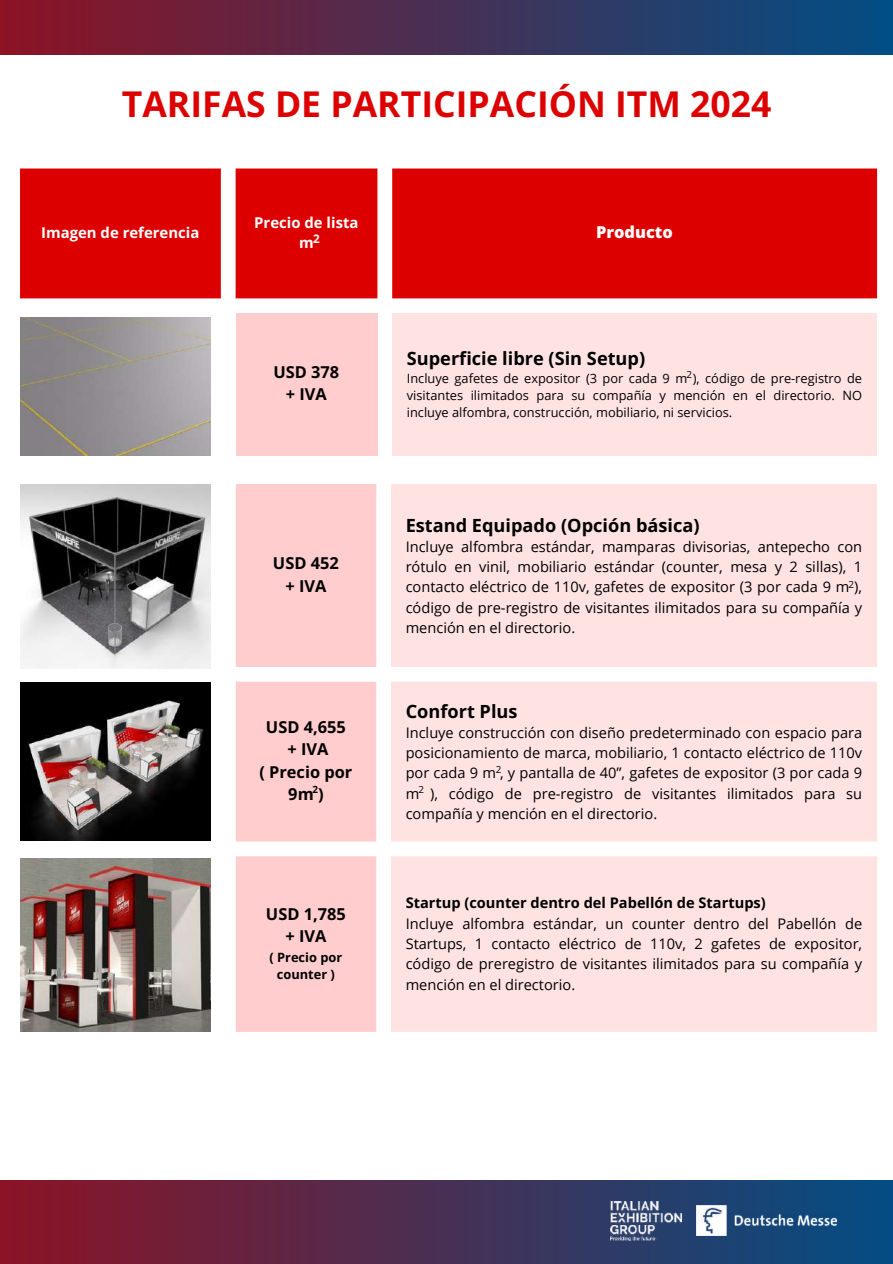
<style>
.page{position:relative;width:893px;height:1264px;background:#fff}
.page>*{position:absolute;margin:0;border:0;box-sizing:border-box;transform-origin:0 0}
.t1{font:700 35.55px "Open Sans";color:#d00}
.t2{font:700 18.15px "Open Sans";color:#000}
.t3{font:700 16.35px/22.5px "Open Sans";color:#000;text-align:center}
.t4{font:800 16.35px "Open Sans";color:#fff}
.t5{font:700 14.85px/20.2px "Open Sans";color:#fff;text-align:center}
.t6{font:14.55px/20.2px "Open Sans";color:#000;text-align:justify}
.t7{font:700 14.55px "Open Sans";color:#000}
.t8{font:12.75px/17.1px "Open Sans";color:#000;text-align:justify}
.t9{font:700 12.75px/17.1px "Open Sans";color:#000;text-align:center}
.t10{font:700 11.55px "Open Sans";color:#fff}
.t11{font:9.9px "Open Sans";color:#000}
.t12{font:700 9.9px "Open Sans";color:#000}
</style>
<div class="page">
<div style="left:20px;top:168px;width:857px;height:130px;background:#d00"></div>
<div style="left:235px;top:313px;width:142px;height:143px;background:#ffcdcd"></div>
<div style="left:392px;top:313px;width:485px;height:143px;background:#ffe3e3"></div>
<div style="left:236px;top:484px;width:140px;height:547px;background:#ffcdcd"></div>
<div style="left:391px;top:484px;width:486px;height:547px;background:#ffe3e3"></div>
<img style="left:20px;top:317px;width:190px;height:138px">
<img style="left:20px;top:484px;width:190px;height:184px">
<img style="left:20px;top:682px;width:190px;height:158px">
<img style="left:20px;top:858px;width:190px;height:173px">
<div style="left:0;top:0;width:892px;height:54px;background:linear-gradient(to right,#8d1225,#014e85)"></div>
<div style="left:0;top:1180px;width:892px;height:83px;background:linear-gradient(to right,#8c1325,#034d84)"></div>
<img style="left:696px;top:1205px;width:140px;height:30px">
<img style="left:610px;top:1201px;width:71px;height:39px">
<h1 class="t1" style="left:122px;top:79px;width:651px">TARIFAS DE PARTICIPACIÓN ITM 2024</h1>
<p class="t5" style="left:41px;top:222px;width:160px">Imagen de referencia</p>
<p class="t5" style="left:254px;top:212px;width:106px">Precio de lista m</p>
<p class="t4" style="left:596px;top:220px;width:78px">Producto</p>
<p class="t10" style="left:313px;top:231px;width:8px">2</p>
<p class="t3" style="left:273px;top:360px;width:67px">USD 378 + IVA</p>
<p class="t3" style="left:273px;top:551px;width:67px">USD 452 + IVA</p>
<p class="t3" style="left:259px;top:715px;width:94px">USD 4,655 + IVA<br>( Precio por<br>9m )</p>
<p class="t12" style="left:312px;top:782px;width:7px">2</p>
<p class="t3" style="left:266px;top:902px;width:81px">USD 1,785 + IVA</p>
<p class="t9" style="left:269px;top:948px;width:74px">( Precio por counter )</p>
<p class="t2" style="left:407px;top:345px;width:240px">Superficie libre (Sin Setup)</p>
<p class="t8" style="left:407px;top:369px;width:457px">Incluye gafetes de expositor (3 por cada 9 m ), código de pre-registro de visitantes ilimitados para su compañía y mención en el directorio. NO incluye alfombra, construcción, mobiliario, ni servicios.</p>
<p class="t11" style="left:686px;top:367px;width:7px">2</p>
<p class="t2" style="left:405px;top:512px;width:295px">Estand Equipado (Opción básica)</p>
<p class="t6" style="left:405px;top:536px;width:458px">Incluye alfombra estándar, mamparas divisorias, antepecho con rótulo en vinil, mobiliario estándar (counter, mesa y 2 sillas), 1 contacto eléctrico de 110v, gafetes de expositor (3 por cada 9 m ), código de pre-registro de visitantes ilimitados para su compañía y mención en el directorio.</p>
<p class="t11" style="left:848px;top:577px;width:7px">2</p>
<p class="t2" style="left:405px;top:698px;width:113px">Confort Plus</p>
<p class="t6" style="left:405px;top:722px;width:458px">Incluye construcción con diseño predeterminado con espacio para posicionamiento de marca, mobiliario, 1 contacto eléctrico de 110v por cada 9 m , y pantalla de 40”, gafetes de expositor (3 por cada 9 m ), código de pre-registro de visitantes ilimitados para su compañía y mención en el directorio.</p>
<p class="t11" style="left:495px;top:762px;width:7px">2</p>
<p class="t11" style="left:418px;top:782px;width:7px">2</p>
<p class="t7" style="left:405px;top:892px;width:361px">Startup (counter dentro del Pabellón de Startups)</p>
<p class="t6" style="left:405px;top:912px;width:458px">Incluye alfombra estándar, un counter dentro del Pabellón de Startups, 1 contacto eléctrico de 110v, 2 gafetes de expositor, código de preregistro de visitantes ilimitados para su compañía y mención en el directorio.</p>
</div>
